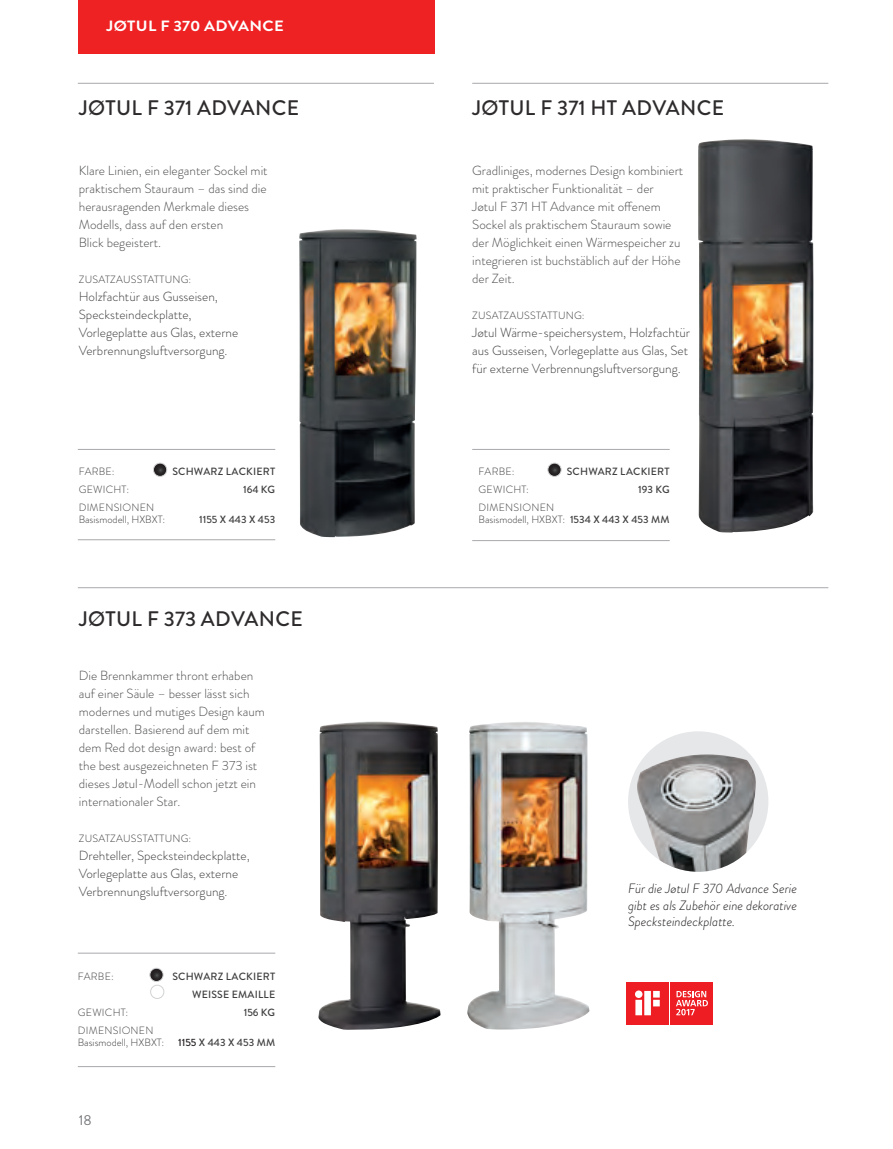
<style>
.page{position:relative;width:893px;height:1149px;background:#fff}
.page>*{position:absolute;margin:0;border:0;box-sizing:border-box;transform-origin:0 0}
.t1{font:500 21px "Brandon Grotesque";letter-spacing:.02em;color:#2e2b2c}
.t2{font:700 14.85px "Brandon Grotesque";letter-spacing:.02em;color:#fff;scale:1.11 1}
.t3{font:14.4px "Brandon Grotesque";color:#76787b}
.t4{font:italic 300 13.5px/16.5px "Brandon Grotesque";color:#231f20;text-align:justify}
.t5{font:300 13.2px/18px "Brandon Grotesque";color:#4b4c4d}
.t6{font:300 13.2px/18px "Brandon Grotesque";color:#3e3e3f}
.t7{font:300 10.5px/18px "Brandon Grotesque";letter-spacing:.02em;color:#3e3e3f}
.t8{font:500 10.5px/18px "Brandon Grotesque";letter-spacing:.015em;color:#3e3e3f;text-align:right}
.t9{font:300 10.5px "Brandon Grotesque";color:#3e3e3f}
.s1{color:#231f20}
</style>
<div class="page">
<div style="left:628px;top:731px;width:140px;height:140px;background:#e6e7e9;border-radius:50%"></div>
<img style="left:636px;top:754px;width:121px;height:117px">
<hr style="left:472px;top:449px;width:198px;height:1px;background:#a8a9ad">
<hr style="left:78px;top:449px;width:197px;height:1px;background:#a8a9ad">
<hr style="left:78px;top:952px;width:197px;height:1px;background:#a8a9ad">
<hr style="left:78px;top:1065px;width:197px;height:1px;background:#a8a9ad">
<hr style="left:78px;top:83px;width:356px;height:1px;background:#a8a9ad">
<hr style="left:78px;top:587px;width:750px;height:1px;background:#a8a9ad">
<hr style="left:472px;top:83px;width:356px;height:1px;background:#a8a9ad">
<div style="left:79px;top:0;width:356px;height:54px;background:#ee2123"></div>
<svg style="left:153px;top:463px;width:14px;height:13px"></svg>
<div style="left:153px;top:462px;width:14px;height:14px;border:1px solid #d1d2d4;border-radius:50%"></div>
<svg style="left:548px;top:464px;width:13px;height:12px"></svg>
<div style="left:547px;top:462px;width:14px;height:14px;border:1px solid #d1d2d4;border-radius:50%"></div>
<svg style="left:150px;top:967px;width:13px;height:14px"></svg>
<div style="left:149px;top:967px;width:14px;height:14px;border:1px solid #d1d2d4;border-radius:50%"></div>
<img style="left:299px;top:229px;width:118px;height:308px">
<img style="left:318px;top:721px;width:123px;height:309px">
<img style="left:467px;top:722px;width:122px;height:307px">
<img style="left:698px;top:139px;width:115px;height:393px">
<div style="left:624px;top:979px;width:91px;height:47px;background:linear-gradient(to right,#ee1e24,#ee1d23)"></div>
<div style="left:627px;top:981px;width:42px;height:42px;background:#ee1d23"></div>
<svg style="left:635px;top:990px;width:25px;height:24px"></svg>
<div style="left:671px;top:981px;width:42px;height:42px;background:#ee1d23"></div>
<svg style="left:676px;top:990px;width:32px;height:25px"></svg>
<hr style="left:78px;top:539px;width:197px;height:1px;background:#a8a9ad">
<hr style="left:472px;top:540px;width:198px;height:1px;background:#a8a9ad">
<div style="left:150px;top:984px;width:14px;height:14px;border:1px solid #d1d2d4;border-radius:50%"></div>
<p class="t2" style="left:107px;top:15px;width:161px">JØTUL F 370 ADVANCE</p>
<h1 class="t1" style="left:79px;top:93px;width:222px">JØTUL F 371 ADVANCE</h1>
<p class="t5" style="left:79px;top:162px;width:190px">Klare Linien, ein eleganter Sockel mit praktischem Stauraum – das sind die herausragenden Merkmale dieses<br>Modells, dass auf den ersten<br>Blick begeistert.</p>
<p class="t7" style="left:79px;top:270px;width:114px">ZUSATZAUSSTATTUNG:</p>
<p class="t6" style="left:79px;top:288px;width:161px">Holzfachtür aus Gusseisen,<br>Specksteindeckplatte,<br>Vorlegeplatte aus Glas, externe<br>Verbrennungsluftversorgung.</p>
<p class="t7" style="left:79px;top:462px;width:77px">FARBE:<br>GEWICHT:<br>DIMENSIONEN</p>
<p class="t9" style="left:79px;top:512px;width:88px">Basismodell, HXBXT:</p>
<p class="t8" style="left:172px;top:463px;width:104px">SCHWARZ LACKIERT<br>164 KG</p>
<p class="t8" style="left:199px;top:511px;width:78px">1155 X 443 X 453</p>
<h1 class="t1" style="left:79px;top:603px;width:225px">JØTUL F 373 ADVANCE</h1>
<p class="t5" style="left:79px;top:666px;width:187px">Die Brennkammer thront erhaben auf einer Säule – besser lässt sich modernes und mutiges Design kaum darstellen. Basierend auf dem mit dem Red dot design award: best of the best ausgezeichneten F 373 ist dieses Jøtul-Modell schon jetzt ein internationaler Star.</p>
<p class="t7" style="left:79px;top:828px;width:114px">ZUSATZAUSSTATTUNG:</p>
<p class="t6" style="left:79px;top:846px;width:172px">Drehteller, Specksteindeckplatte,<br>Vorlegeplatte aus Glas, externe<br>Verbrennungsluftversorgung.</p>
<p class="t7" style="left:78px;top:966px;width:37px">FARBE:</p>
<p class="t7" style="left:78px;top:1002px;width:77px">GEWICHT:<br>DIMENSIONEN</p>
<p class="t9" style="left:78px;top:1034px;width:88px">Basismodell, HXBXT:</p>
<p class="t8" style="left:172px;top:967px;width:104px">SCHWARZ LACKIERT<br>WEISSE EMAILLE<br>156 KG</p>
<p class="t8" style="left:178px;top:1033px;width:98px"><span class="s1">1155</span> X 443 X 453 MM</p>
<p class="t3" style="left:79px;top:1109px;width:14px">18</p>
<h1 class="t1" style="left:472px;top:93px;width:253px">JØTUL F 371 HT ADVANCE</h1>
<p class="t5" style="left:472px;top:162px;width:213px">Gradliniges, modernes Design kombiniert mit praktischer Funktionalität – der<br>Jøtul F 371 HT Advance mit offenem Sockel als praktischem Stauraum sowie der Möglichkeit einen Wärmespeicher zu integrieren ist buchstäblich auf der Höhe der Zeit.</p>
<p class="t7" style="left:472px;top:306px;width:114px">ZUSATZAUSSTATTUNG:</p>
<p class="t6" style="left:472px;top:324px;width:219px">Jøtul Wärme-speichersystem, Holzfachtür aus Gusseisen, Vorlegeplatte aus Glas, Set für externe Verbrennungsluftversorgung.</p>
<p class="t7" style="left:479px;top:462px;width:77px">FARBE:<br>GEWICHT:<br>DIMENSIONEN</p>
<p class="t9" style="left:479px;top:512px;width:88px">Basismodell, HXBXT:</p>
<p class="t8" style="left:567px;top:463px;width:104px">SCHWARZ LACKIERT<br>193 KG</p>
<p class="t8" style="left:570px;top:511px;width:101px">1534 X 443 X 453 MM</p>
<p class="t4" style="left:628px;top:880px;width:170px">Für die Jøtul F 370 Advance Serie gibt es als Zubehör eine dekorative Specksteindeckplatte.</p>
</div>
